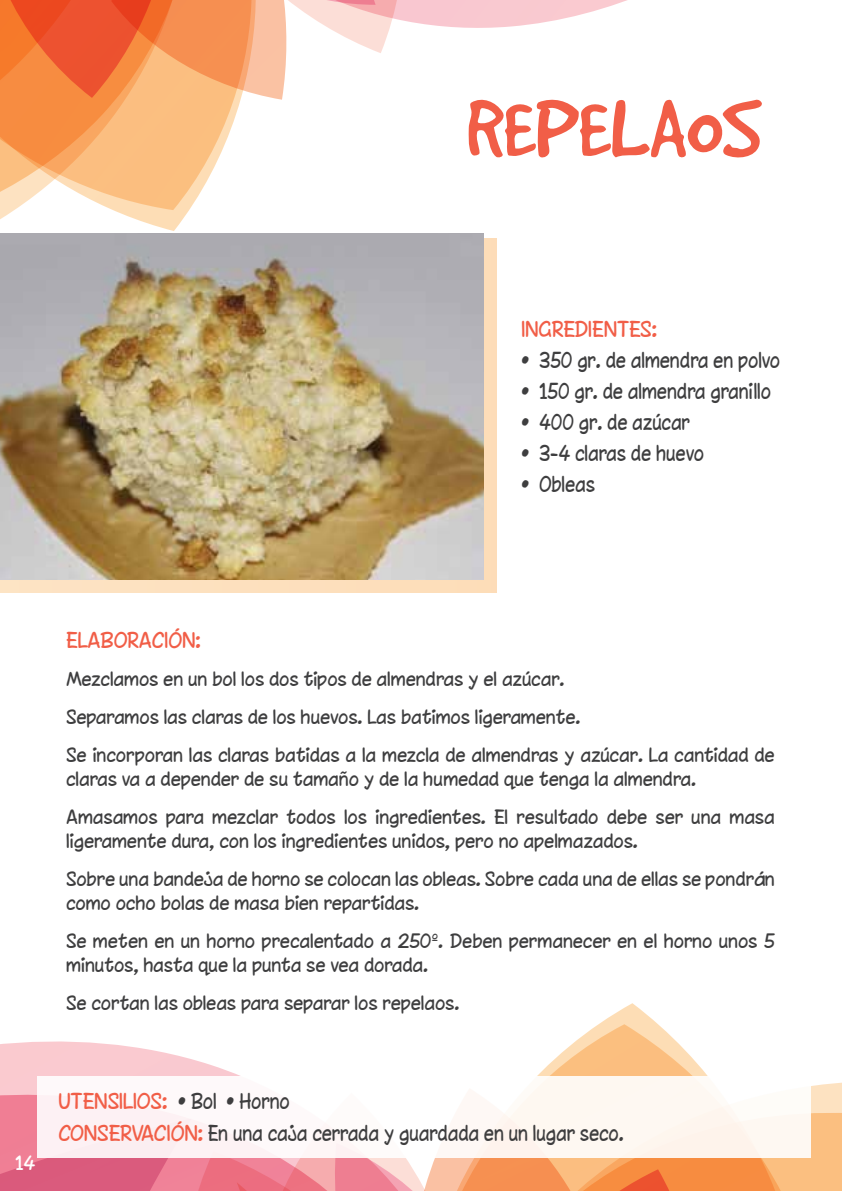
<style>
.page{position:relative;width:842px;height:1191px;background:#fff}
.page>*{position:absolute;margin:0;border:0;box-sizing:border-box;transform-origin:0 0}
.t1{font:90px "Good Dog";color:#f15e47}
.t2{font:20px/32px "Chinacat";color:#3e3e3f;scale:.9 1}
.t3{font:20px "Chinacat";color:#f15e47}
.t4{font:18px/38px "Chinacat";color:#3e3e3f}
.t5{font:18px "Chinacat";color:#fff}
.s1{color:#f15e47}
</style>
<div class="page">
<svg style="left:0;top:1041px;width:240px;height:40px"></svg>
<svg style="left:537px;top:1003px;width:171px;height:73px"></svg>
<svg style="left:0;top:1081px;width:842px;height:110px;background:#f19481"></svg>
<svg style="left:0;top:0;width:627px;height:226px"></svg>
<div style="left:38px;top:1076px;width:773px;height:81px;background:#fef8f5"></div>
<svg style="left:0;top:239px;width:496px;height:353px;background:#f8dab8"></svg>
<img style="left:0;top:233px;width:483px;height:346px">
<h1 class="t1" style="left:467px;top:82px;width:297px">REPELAOS</h1>
<p class="t3" style="left:522px;top:317px;width:137px">INGREDIENTES:</p>
<p class="t2" style="left:522px;top:344px;width:289px">• 350 gr. de almendra en polvo</p>
<p class="t2" style="left:522px;top:375px;width:279px">• 150 gr. de almendra granillo</p>
<p class="t2" style="left:522px;top:406px;width:189px">• 400 gr. de azúcar</p>
<p class="t2" style="left:522px;top:437px;width:204px">• 3-4 claras de huevo</p>
<p class="t2" style="left:522px;top:468px;width:83px">• Obleas</p>
<p class="t3" style="left:67px;top:627px;width:136px">ELABORACIÓN:</p>
<p class="t4" style="left:67px;top:659px;width:710px">Mezclamos en un bol los dos tipos de almendras y el azúcar.<br>Separamos las claras de los huevos. Las batimos ligeramente.<br>Se incorporan las claras batidas a la mezcla de almendras y azúcar. La cantidad de</p>
<p class="t4" style="left:67px;top:759px;width:710px">claras va a depender de su tamaño y de la humedad que tenga la almendra.<br>Amasamos para mezclar todos los ingredientes. El resultado debe ser una masa</p>
<p class="t4" style="left:67px;top:821px;width:710px">ligeramente dura, con los ingredientes unidos, pero no apelmazados.<br>Sobre una bandeja de horno se colocan las obleas. Sobre cada una de ellas se pondrán</p>
<p class="t4" style="left:67px;top:883px;width:710px">como ocho bolas de masa bien repartidas.<br>Se meten en un horno precalentado a 250º. Deben permanecer en el horno unos 5</p>
<p class="t4" style="left:67px;top:945px;width:395px">minutos, hasta que la punta se vea dorada.<br>Se cortan las obleas para separar los repelaos.</p>
<p class="t5" style="left:16px;top:1152px;width:21px">14</p>
<p class="t2" style="left:59px;top:1085px;width:630px"><span class="s1">UTENSILIOS:</span> • Bol • Horno<br><span class="s1">CONSERVACIÓN:</span> En una caja cerrada y guardada en un lugar seco.</p>
</div>
